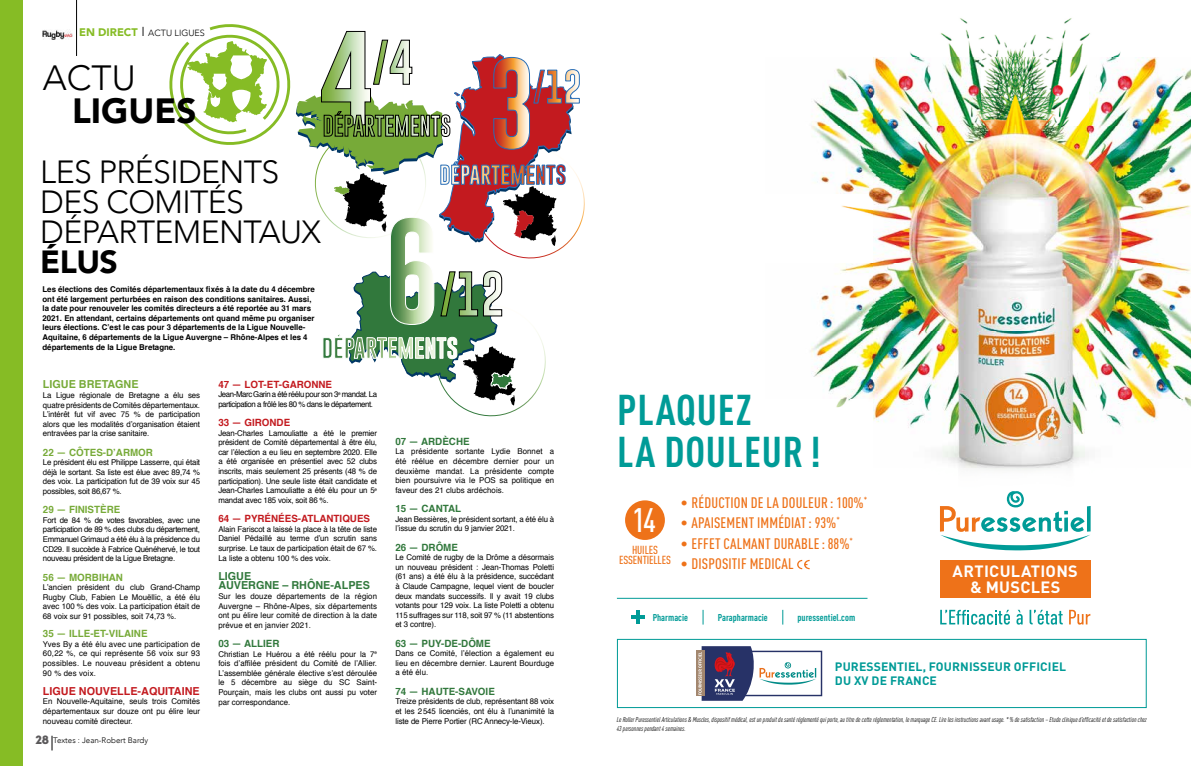
<style>
.page{position:relative;width:1191px;height:766px;background:#fff}
.page>*{position:absolute;margin:0;border:0;box-sizing:border-box;transform-origin:0 0}
.t1{font:700 condensed 42.4px/42.4px "DIN Pro";letter-spacing:.02em;color:#009b97}
.t2{font:900 35px "Avenir";color:#000}
.t3{font:300 35px "Avenir";color:#000}
.t4{font:500 condensed 33.6px "DIN Pro";color:#fff}
.t5{font:300 32px/30px "Avenir";letter-spacing:-.02em;color:#000}
.t6{font:900 32px "Avenir";color:#000}
.t7{font:700 16.2px/15.7px "DIN Pro";letter-spacing:.015em;color:#fff;text-align:center}
.t8{font:500 condensed 15px "DIN Pro";letter-spacing:.01em;color:#ee7219}
.t9{font:700 12.1px/14.5px "DIN Pro";letter-spacing:.01em;color:#009b97}
.t10{font:12px "Intro";color:#5b595b}
.t11{font:500 condensed 11.5px/10.7px "DIN Pro";letter-spacing:-.01em;color:#ee7219;text-align:center}
.t12{font:700 11px/9.6px "Helvetica";color:#31783c}
.t13{font:700 11px "Helvetica";color:#c31a1f}
.t14{font:700 11px "Helvetica";color:#77aa38}
.t15{font:700 10px "Helvetica";color:#31783c}
.t16{font:700 10px "Helvetica";color:#77aa38}
.t17{font:700 10px "Helvetica";color:#c31a1f}
.t18{font:700 condensed 9.8px "DIN Pro";color:#009b97}
.t19{font:300 9px "Avenir";color:#000}
.t20{font:8px/9.6px "Helvetica";letter-spacing:-.01em;color:#000;text-align:justify}
.t21{font:700 8px/9.6px "Helvetica";color:#000}
.t22{font:8px/9.6px "Helvetica";letter-spacing:-.05em;color:#000}
.t23{font:300 8px "Avenir";color:#000}
.t24{font:italic condensed 7px/8.4px "DIN Pro";color:#000}
.s1{font-weight:900;font-size:11px;color:#86bc25}
.s2{font-size:13px}
</style>
<div class="page">
<img style="left:42px;top:30px;width:30px;height:9px">
<hr style="left:76px;top:0;width:1px;height:56px;background:#000">
<svg style="left:52px;top:735px;width:1px;height:15px"></svg>
<div style="left:0;top:0;width:23px;height:765px;background:#86bc25"></div>
<img style="left:811px;top:18px;width:380px;height:514px">
<div style="left:940px;top:560px;width:150px;height:37px;background:#ee7219"></div>
<svg style="left:940px;top:491px;width:150px;height:59px"></svg>
<svg style="left:1016px;top:609px;width:6px;height:15px"></svg>
<svg style="left:1029px;top:609px;width:33px;height:15px"></svg>
<svg style="left:1069px;top:609px;width:21px;height:15px"></svg>
<svg style="left:940px;top:609px;width:70px;height:15px"></svg>
<svg style="left:631px;top:610px;width:13px;height:13px"></svg>
<svg style="left:703px;top:609px;width:1px;height:15px"></svg>
<svg style="left:782px;top:609px;width:1px;height:15px"></svg>
<div style="left:625px;top:500px;width:40px;height:40px;background:#ee7219;border-radius:50%"></div>
<svg style="left:797px;top:559px;width:12px;height:10px"></svg>
<hr style="left:617px;top:597px;width:250px;height:1px;background:#009b97">
<div style="left:617px;top:638px;width:529px;height:69px;border:1px solid #009b97"></div>
<div style="left:696px;top:650px;width:8px;height:46px;background:#a3876f"></div>
<svg style="left:698px;top:646px;width:124px;height:54px"></svg>
<svg style="left:169px;top:24px;width:416px;height:393px"></svg>
<p class="t19" style="left:79px;top:28px;width:127px"><span class="s1">EN DIRECT</span> <span class="s2">I</span> ACTU LIGUES</p>
<h2 class="t3" style="left:43px;top:58px;width:94px">ACTU</h2>
<h2 class="t2" style="left:72px;top:81px;width:126px">LIGUES</h2>
<h3 class="t5" style="left:40px;top:157px;width:282px">LES PRÉSIDENTS<br>DES COMITÉS<br>DÉPARTEMENTAUX</h3>
<h3 class="t6" style="left:40px;top:235px;width:79px">ÉLUS</h3>
<p class="t21" style="left:43px;top:284px;width:274px">Les élections des Comités départementaux fixés à la date du 4 décembre ont été largement perturbées en raison des conditions sanitaires. Aussi, la date pour renouveler les comités directeurs a été reportée au 31 mars 2021. En attendant, certains départements ont quand même pu organiser leurs élections. C’est le cas pour 3 départements de la Ligue Nouvelle-Aquitaine, 6 départements de la Ligue Auvergne – Rhône-Alpes et les 4 départements de la Ligue Bretagne.</p>
<h3 class="t14" style="left:43px;top:375px;width:97px">LIGUE BRETAGNE</h3>
<p class="t20" style="left:43px;top:390px;width:159px">La Ligue régionale de Bretagne a élu ses quatre présidents de Comités départementaux.<br>L’intérêt fut vif avec 75 % de participation alors que les modalités d’organisation étaient entravées par la crise sanitaire.</p>
<p class="t16" style="left:43px;top:444px;width:111px">22 — CÔTES-D’ARMOR</p>
<p class="t20" style="left:43px;top:457px;width:159px">Le président élu est Philippe Lasserre, qui était déjà le sortant. Sa liste est élue avec 89,74 % des voix. La participation fut de 39 voix sur 45 possibles, soit 86,67 %.</p>
<p class="t16" style="left:43px;top:501px;width:79px">29 — FINISTÈRE</p>
<p class="t20" style="left:43px;top:515px;width:159px">Fort de 84 % de votes favorables, avec une participation de 89 % des clubs du département, Emmanuel Grimaud a été élu à la présidence du CD29. Il succède à Fabrice Quénéhervé, le tout nouveau président de la Ligue Bretagne.</p>
<p class="t16" style="left:43px;top:568px;width:82px">56 — MORBIHAN</p>
<p class="t20" style="left:43px;top:582px;width:159px">L’ancien président du club Grand-Champ Rugby Club, Fabien Le Mouëllic, a été élu avec 100 % des voix. La participation était de 68 voix sur 91 possibles, soit 74,73 %.</p>
<p class="t16" style="left:43px;top:625px;width:106px">35 — ILLE-ET-VILAINE</p>
<p class="t20" style="left:43px;top:639px;width:159px">Yves By a été élu avec une participation de 60,22 %, ce qui représente 56 voix sur 93 possibles. Le nouveau président a obtenu 90 % des voix.</p>
<h3 class="t13" style="left:43px;top:681px;width:158px">LIGUE NOUVELLE-AQUITAINE</h3>
<p class="t20" style="left:43px;top:696px;width:159px">En Nouvelle-Aquitaine, seuls trois Comités départementaux sur douze ont pu élire leur nouveau comité directeur.</p>
<h3 class="t10" style="left:35px;top:732px;width:15px">28</h3>
<p class="t23" style="left:53px;top:735px;width:96px">Textes : Jean-Robert Bardy</p>
<p class="t17" style="left:218px;top:376px;width:115px">47 — LOT-ET-GARONNE</p>
<p class="t22" style="left:218px;top:390px;width:160px">Jean-Marc Garin a été réélu pour son 3<sup>e</sup> mandat. La participation a frôlé les 80 % dans le département.</p>
<p class="t17" style="left:218px;top:414px;width:73px">33 — GIRONDE</p>
<p class="t20" style="left:218px;top:428px;width:160px">Jean-Charles Lamouliatte a été le premier président de Comité départemental à être élu, car l’élection a eu lieu en septembre 2020. Elle a été organisée en présentiel avec 52 clubs inscrits, mais seulement 25 présents (48 % de participation). Une seule liste était candidate et Jean-Charles Lamouliatte a été élu pour un 5<sup>e </sup>mandat avec 185 voix, soit 86 %.</p>
<p class="t17" style="left:218px;top:510px;width:153px">64 — PYRÉNÉES-ATLANTIQUES</p>
<p class="t20" style="left:218px;top:524px;width:160px">Alain Fariscot a laissé la place à la tête de liste Daniel Pédaillé au terme d’un scrutin sans surprise. Le taux de participation était de 67 %.<br>La liste a obtenu 100 % des voix.</p>
<h3 class="t12" style="left:218px;top:571px;width:153px">LIGUE<br>AUVERGNE – RHÔNE-ALPES</h3>
<p class="t20" style="left:218px;top:591px;width:160px">Sur les douze départements de la région Auvergne – Rhône-Alpes, six départements ont pu élire leur comité de direction à la date prévue et en janvier 2021.</p>
<p class="t15" style="left:218px;top:635px;width:63px">03 — ALLIER</p>
<p class="t20" style="left:218px;top:649px;width:160px">Christian Le Huérou a été réélu pour la 7<sup>e </sup>fois d’affilée président du Comité de l’Allier.<br>L’assemblée générale élective s’est déroulée le 5 décembre au siège du SC Saint-Pourçain, mais les clubs ont aussi pu voter par correspondance.</p>
<p class="t15" style="left:395px;top:433px;width:76px">07 — ARDÈCHE</p>
<p class="t20" style="left:395px;top:447px;width:160px">La présidente sortante Lydie Bonnet a été réélue en décembre dernier pour un deuxième mandat. La présidente compte bien poursuivre via le POS sa politique en faveur des 21 clubs ardéchois.</p>
<p class="t15" style="left:395px;top:500px;width:67px">15 — CANTAL</p>
<p class="t20" style="left:395px;top:514px;width:160px">Jean Bessières, le président sortant, a été élu à l’issue du scrutin du 9 janvier 2021.</p>
<p class="t15" style="left:395px;top:539px;width:64px">26 — DRÔME</p>
<p class="t20" style="left:395px;top:552px;width:160px">Le Comité de rugby de la Drôme a désormais un nouveau président : Jean-Thomas Poletti (61 ans) a été élu à la présidence, succédant à Claude Campagne, lequel vient de boucler deux mandats successifs. Il y avait 19 clubs votants pour 129 voix. La liste Poletti a obtenu 115 suffrages sur 118, soit 97 % (11 abstentions et 3 contre).</p>
<p class="t15" style="left:395px;top:635px;width:97px">63 — PUY-DE-DÔME</p>
<p class="t20" style="left:395px;top:648px;width:160px">Dans ce Comité, l’élection a également eu lieu en décembre dernier. Laurent Bourduge a été élu.</p>
<p class="t15" style="left:395px;top:683px;width:101px">74 — HAUTE-SAVOIE</p>
<p class="t20" style="left:395px;top:696px;width:160px">Treize présidents de club, représentant 88 voix et les 2545 licenciés, ont élu à l’unanimité la liste de Pierre Portier (RC Annecy-le-Vieux).</p>
<h1 class="t1" style="left:617px;top:385px;width:205px">PLAQUEZ<br>LA DOULEUR !</h1>
<h3 class="t4" style="left:632px;top:495px;width:25px">14</h3>
<h3 class="t11" style="left:619px;top:543px;width:53px">HUILES<br>ESSENTIELLES</h3>
<h3 class="t8" style="left:680px;top:491px;width:188px">• RÉDUCTION DE LA DOULEUR : 100%<sup>*</sup></h3>
<h3 class="t8" style="left:680px;top:511px;width:161px">• APAISEMENT IMMÉDIAT : 93%<sup>*</sup></h3>
<h3 class="t8" style="left:680px;top:532px;width:174px">• EFFET CALMANT DURABLE : 88%<sup>*</sup></h3>
<h3 class="t8" style="left:680px;top:552px;width:114px">• DISPOSITIF MEDICAL</h3>
<p class="t18" style="left:652px;top:610px;width:37px">Pharmacie</p>
<p class="t18" style="left:718px;top:610px;width:51px">Parapharmacie</p>
<p class="t18" style="left:797px;top:610px;width:59px">puressentiel.com</p>
<h3 class="t7" style="left:952px;top:561px;width:127px">ARTICULATIONS &amp; MUSCLES</h3>
<h3 class="t9" style="left:835px;top:657px;width:233px">PURESSENTIEL, FOURNISSEUR OFFICIEL<br>DU XV DE FRANCE</h3>
<p class="t24" style="left:617px;top:715px;width:531px">Le Roller Puressentiel Articulations &amp; Muscles, dispositif médical, est un produit de santé réglementé qui porte, au titre de cette réglementation, le marquage CE. Lire les instructions avant usage. * % de satisfaction – Etude clinique d’efficacité et de satisfaction chez<br>43 personnes pendant 4 semaines.</p>
</div>
